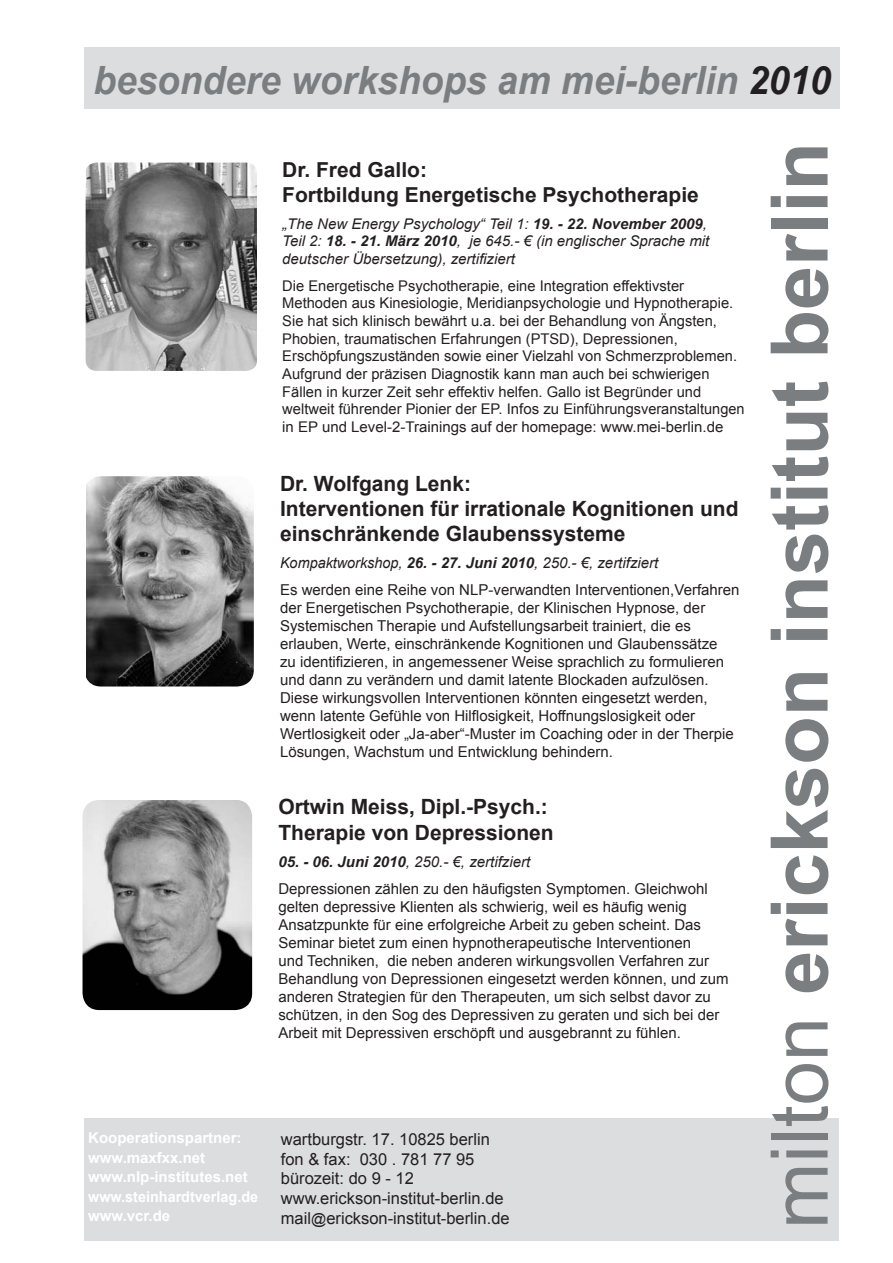
<style>
.page{position:relative;width:893px;height:1263px;background:#fff}
.page>*{position:absolute;margin:0;border:0;box-sizing:border-box;transform-origin:0 0}
.t1{font:700 79.5px "Arial";color:#7a7e81}
.t2{font:italic 700 39px "Arial";color:#7a7e81;scale:.95 1}
.t3{font:700 21px/25.2px "Arial";color:#231f20}
.t4{font:700 20.7px/24.8px "Arial";color:#231f20}
.t5{font:16.5px/19.8px "Arial";color:#231f20}
.t6{font:15px/18px "Arial";color:#231f20}
.t7{font:700 15px/19.5px "Arial";color:#fff}
.t8{font:14.7px/17.7px "Arial";color:#231f20}
.t9{font:italic 14.7px/17.7px "Arial";color:#231f20}
.s1{color:#231f20}
.s2{font-weight:700}
.s3{font-style:italic}
.s4{font-weight:700;font-style:italic}
.s5{font-size:15px}
.s6{font-weight:400}
</style>
<div class="page">
<div style="left:84px;top:47px;width:755px;height:62px;background:#dcdddf"></div>
<div style="left:84px;top:1118px;width:754px;height:123px;background:#dcdddf"></div>
<img style="left:86px;top:163px;width:171px;height:208px">
<img style="left:87px;top:476px;width:167px;height:210px">
<img style="left:83px;top:800px;width:169px;height:210px">
<h2 class="t2" style="left:93px;top:55px;width:777px">besondere workshops am mei-berlin <span class="s1">2010</span></h2>
<h3 class="t4" style="left:282px;top:158px;width:418px">Dr. Fred Gallo:<br>Fortbildung Energetische Psychotherapie</h3>
<p class="t9" style="left:282px;top:215px;width:429px">„The New Energy Psychology“ Teil 1: <span class="s2">19. - 22. November 2009</span>,<br>Teil 2: <span class="s2">18. - 21. März 2010</span>, je 645.- € (in englischer Sprache mit deutscher Übersetzung), zertifiziert</p>
<p class="t8" style="left:282px;top:277px;width:464px">Die Energetische Psychotherapie, eine Integration effektivster Methoden aus Kinesiologie, Meridianpsychologie und Hypnotherapie.<br>Sie hat sich klinisch bewährt u.a. bei der Behandlung von Ängsten, Phobien, traumatischen Erfahrungen (PTSD), Depressionen, Erschöpfungszuständen sowie einer Vielzahl von Schmerzproblemen.<br>Aufgrund der präzisen Diagnostik kann man auch bei schwierigen Fällen in kurzer Zeit sehr effektiv helfen. Gallo ist Begründer und weltweit führender Pionier der EP. Infos zu Einführungsveranstaltungen in EP und Level-2-Trainings auf der homepage: www.mei-berlin.de</p>
<h3 class="t3" style="left:280px;top:472px;width:460px">Dr. Wolfgang Lenk:<br>Interventionen für irrationale Kognitionen und einschränkende Glaubenssysteme</h3>
<p class="t6" style="left:280px;top:550px;width:461px;line-height:27px"><span class="s3">Kompaktworkshop,</span> <span class="s4">26. - 27. Juni 2010</span><span class="s3">, 250.- €, zertifziert<br></span>Es werden eine Reihe von NLP-verwandten Interventionen,Verfahren</p>
<p class="t6" style="left:280px;top:599px;width:455px">der Energetischen Psychotherapie, der Klinischen Hypnose, der Systemischen Therapie und Aufstellungsarbeit trainiert, die es erlauben, Werte, einschränkende Kognitionen und Glaubenssätze zu identifizieren, in angemessener Weise sprachlich zu formulieren und dann zu verändern und damit latente Blockaden aufzulösen.<br>Diese wirkungsvollen Interventionen könnten eingesetzt werden, wenn latente Gefühle von Hilflosigkeit, Hoffnungslosigkeit oder Wertlosigkeit oder „Ja-aber“-Muster im Coaching oder in der Therpie Lösungen, Wachstum und Entwicklung behindern.</p>
<h3 class="t3" style="left:278px;top:795px;width:277px">Ortwin Meiss, Dipl.-Psych.:<br>Therapie von Depressionen</h3>
<p class="t6" style="left:278px;top:848px;width:431px;line-height:27px"><span class="s4">05. - 06. Juni 2010</span><span class="s3">, 250.- €, zertifziert<br></span>Depressionen zählen zu den häufigsten Symptomen. Gleichwohl</p>
<p class="t6" style="left:278px;top:897px;width:452px">gelten depressive Klienten als schwierig, weil es häufig wenig Ansatzpunkte für eine erfolgreiche Arbeit zu geben scheint. Das Seminar bietet zum einen hypnotherapeutische Interventionen<br>und Techniken, die neben anderen wirkungsvollen Verfahren zur Behandlung von Depressionen eingesetzt werden können, und zum anderen Strategien für den Therapeuten, um sich selbst davor zu schützen, in den Sog des Depressiven zu geraten und sich bei der Arbeit mit Depressiven erschöpft und ausgebrannt zu fühlen.</p>
<p class="t7" style="left:88px;top:1129px;width:171px">Kooperationspartner: www.maxfxx.net www.nlp-institutes.net www.steinhardtverlag.de www.vcr.de</p>
<p class="t5" style="left:281px;top:1129px;width:230px">wartburgstr. 17. 10825 berlin fon &amp; fax: 030 . 781 77 95 bürozeit: do 9 - 12 www.erickson-institut-berlin.de mail<span class="s5">@</span>erickson-institut-berlin.de</p>
<h1 class="t1" style="left:747px;top:1229px;width:1088px;rotate:-90deg"><span class="s6">milton</span> erickson institut berlin</h1>
</div>
